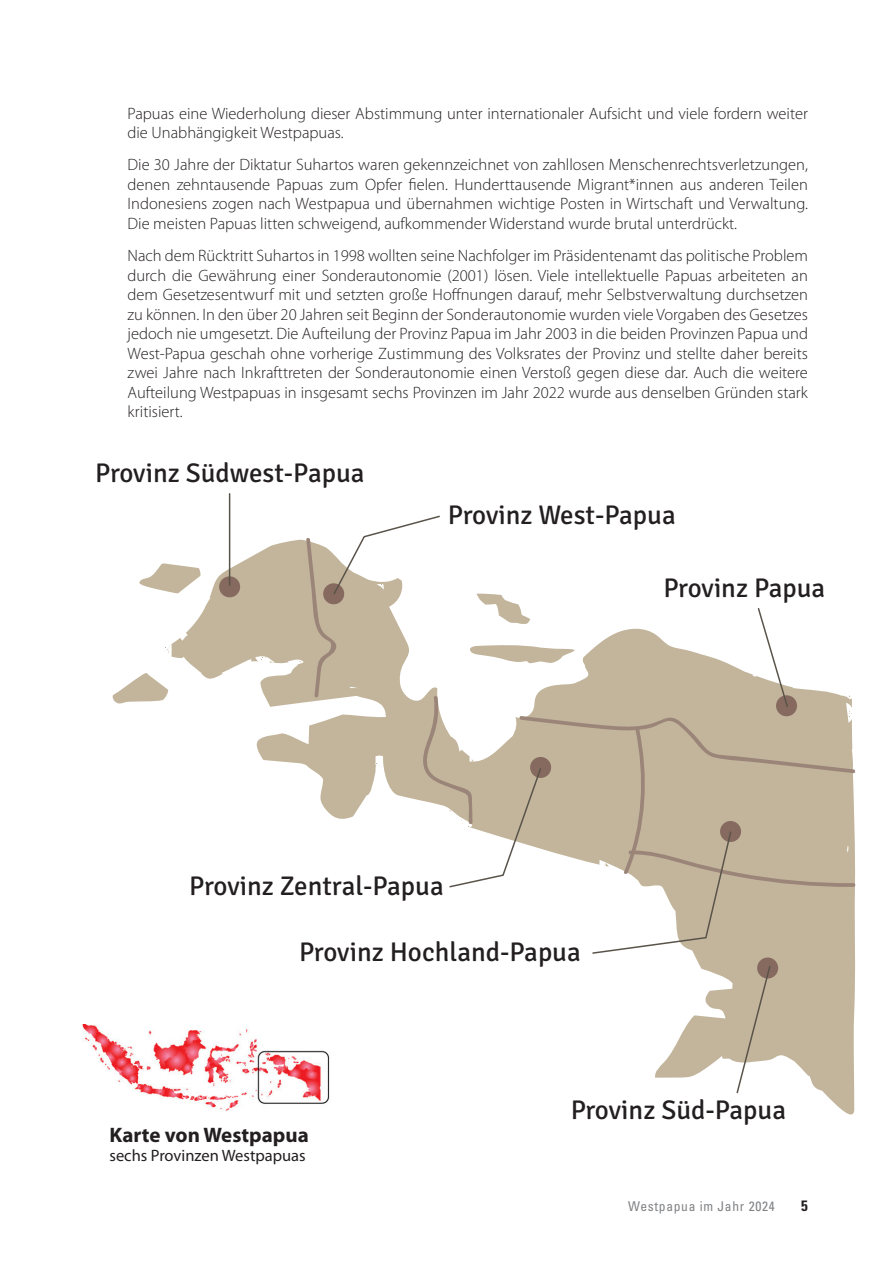
<style>
.page{position:relative;width:893px;height:1263px;background:#fff}
.page>*{position:absolute;margin:0;border:0;box-sizing:border-box;transform-origin:0 0}
._01_para_normal{font:27px "Signika";color:#231f20}
._01_para_normal-2{font:700 21px "Myriad Pro";color:#231f20}
._01_para_normal-3{font:300 16.5px/19.5px "Myriad Pro";color:#231f20;text-align:justify}
._01_para_normal-4{font:16.5px "Myriad Pro";color:#231f20}
.t1{font:700 condensed 15px "Univers LT Std";color:#231f20}
.t2{font:condensed 13.5px "Univers LT Std";letter-spacing:.05em;color:#808285}
</style>
<div class="page">
<svg style="left:113px;top:673px;width:55px;height:31px"></svg>
<svg style="left:139px;top:563px;width:32px;height:30px"></svg>
<svg style="left:171px;top:539px;width:684px;height:575px"></svg>
<div style="left:219px;top:576px;width:21px;height:21px;background:#866a5f;border-radius:50%"></div>
<hr style="left:229px;top:494px;width:1px;height:91px;background:#59534a">
<div style="left:757px;top:957px;width:21px;height:21px;background:#866a5f;border-radius:50%"></div>
<svg style="left:735px;top:965px;width:37px;height:129px"></svg>
<svg style="left:298px;top:515px;width:557px;height:440px"></svg>
<img style="left:82px;top:1025px;width:267px;height:89px">
<p class="_01_para_normal-3" style="left:128px;top:103px;width:682px">Papuas eine Wiederholung dieser Abstimmung unter internationaler Aufsicht und viele fordern weiter die Unabhängigkeit Westpapuas.</p>
<p class="_01_para_normal-3" style="left:128px;top:155px;width:682px">Die 30 Jahre der Diktatur Suhartos waren gekennzeichnet von zahllosen Menschenrechtsverletzungen, denen zehntausende Papuas zum Opfer fielen. Hunderttausende Migrant*innen aus anderen Teilen Indonesiens zogen nach Westpapua und übernahmen wichtige Posten in Wirtschaft und Verwaltung.<br>Die meisten Papuas litten schweigend, aufkommender Widerstand wurde brutal unterdrückt.</p>
<p class="_01_para_normal-3" style="left:128px;top:246px;width:682px">Nach dem Rücktritt Suhartos in 1998 wollten seine Nachfolger im Präsidentenamt das politische Problem durch die Gewährung einer Sonderautonomie (2001) lösen. Viele intellektuelle Papuas arbeiteten an dem Gesetzesentwurf mit und setzten große Hoffnungen darauf, mehr Selbstverwaltung durchsetzen zu können. In den über 20 Jahren seit Beginn der Sonderautonomie wurden viele Vorgaben des Gesetzes jedoch nie umgesetzt. Die Aufteilung der Provinz Papua im Jahr 2003 in die beiden Provinzen Papua und West-Papua geschah ohne vorherige Zustimmung des Volksrates der Provinz und stellte daher bereits zwei Jahre nach Inkrafttreten der Sonderautonomie einen Verstoß gegen diese dar. Auch die weitere Aufteilung Westpapuas in insgesamt sechs Provinzen im Jahr 2022 wurde aus denselben Gründen stark kritisiert.</p>
<p class="_01_para_normal" style="left:95px;top:457px;width:271px">Provinz Südwest-Papua</p>
<p class="_01_para_normal" style="left:448px;top:499px;width:229px">Provinz West-Papua</p>
<p class="_01_para_normal" style="left:663px;top:573px;width:163px">Provinz Papua</p>
<p class="_01_para_normal" style="left:189px;top:871px;width:256px">Provinz Zentral-Papua</p>
<p class="_01_para_normal" style="left:299px;top:936px;width:283px">Provinz Hochland-Papua</p>
<p class="_01_para_normal-2" style="left:109px;top:1121px;width:201px">Karte von Westpapua</p>
<p class="_01_para_normal-4" style="left:109px;top:1145px;width:198px">sechs Provinzen Westpapuas</p>
<p class="_01_para_normal" style="left:571px;top:1094px;width:217px">Provinz Süd-Papua</p>
<p class="t2" style="left:628px;top:1198px;width:148px">Westpapua im Jahr 2024</p>
<p class="t1" style="left:801px;top:1197px;width:8px">5</p>
</div>
